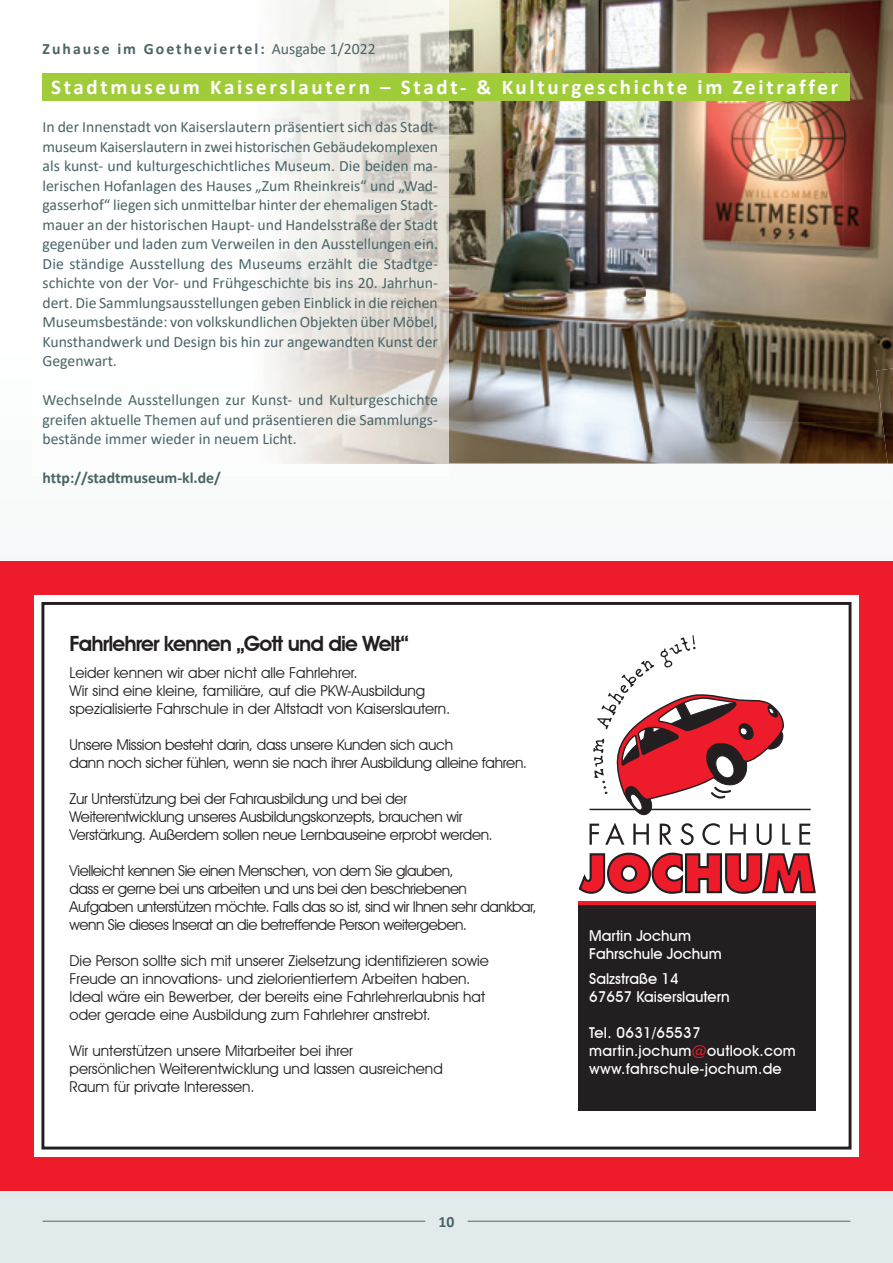
<style>
.page{position:relative;width:893px;height:1263px;background:#fff}
.page>*{position:absolute;margin:0;border:0;box-sizing:border-box;transform-origin:0 0}
.t1{font:700 21px "Calibri";letter-spacing:.13em;color:#fff}
.t2{font:600 21px "Avant Garde IT Cby BT";letter-spacing:-.04em;color:#231f20}
.t3{font:15.75px/19.5px "Calibri";color:#4a6467;text-align:justify}
.t4{font:700 15.75px "Calibri";letter-spacing:.125em;color:#4a6467}
.t5{font:700 15.75px "Calibri";color:#4a6467}
.t6{font:15px/18px "Avant Garde IT Cby BT";letter-spacing:-.02em;color:#231f20}
.t7{font:15px/18px "Avant Garde IT Cby BT";color:#231f20}
.t8{font:500 15px/18px "Avant Garde IT Cby BT";letter-spacing:.02em;color:#fff}
.t9{font:500 15px/18px "Avant Garde IT Cby BT";color:#fff}
.s1{font-weight:400}
.s2{color:#ee1b2a}
</style>
<div class="page">
<div style="left:0;top:1190px;width:893px;height:73px;background:#e2ebeb"></div>
<img style="left:249px;top:0;width:644px;height:298px">
<img style="left:449px;top:298px;width:444px;height:124px">
<img style="left:449px;top:422px;width:427px;height:42px">
<img style="left:270px;top:298px;width:179px;height:166px">
<hr style="left:43px;top:1221px;width:382px;height:1px;background:#4a6467">
<hr style="left:468px;top:1221px;width:382px;height:1px;background:#4a6467">
<div style="left:43px;top:74px;width:807px;height:27px;background:#a1cc3a"></div>
<div style="left:0;top:561px;width:893px;height:629px;background:#ee1b2a"></div>
<div style="left:34px;top:595px;width:825px;height:561px;background:#fff"></div>
<div style="left:41px;top:602px;width:810px;height:547px;border:3px solid #231f20"></div>
<div style="left:579px;top:901px;width:237px;height:209px;background:#231f20"></div>
<svg style="left:579px;top:635px;width:237px;height:259px"></svg>
<hr style="left:579px;top:901px;width:237px;height:4px;background:#ee1b2b">
<img style="left:876px;top:368px;width:17px;height:96px">
<p class="t4" style="left:43px;top:38px;width:335px">Zuhause im Goetheviertel: <span class="s1">Ausgabe 1/2022</span></p>
<h1 class="t1" style="left:51px;top:72px;width:789px">Stadtmuseum Kaiserslautern – Stadt- &amp; Kulturgeschichte im Zeitraffer</h1>
<p class="t3" style="left:43px;top:117px;width:397px">In der Innenstadt von Kaiserslautern präsentiert sich das Stadt&shy;museum Kaiserslautern in zwei historischen Gebäudekomplexen als kunst- und kulturgeschichtliches Museum. Die beiden ma&shy;lerischen Hofanlagen des Hauses „Zum Rheinkreis“ und „Wad&shy;gasserhof“ liegen sich unmittelbar hinter der ehemaligen Stadt&shy;mauer an der historischen Haupt- und Handelsstraße der Stadt gegenüber und laden zum Verweilen in den Ausstellungen ein.<br>Die ständige Ausstellung des Museums erzählt die Stadtge&shy;schichte von der Vor- und Frühgeschichte bis ins 20. Jahrhun&shy;dert. Die Sammlungsausstellungen geben Einblick in die reichen Museumsbestände: von volkskundlichen Objekten über Möbel, Kunsthandwerk und Design bis hin zur angewandten Kunst der Gegenwart.</p>
<p class="t3" style="left:43px;top:390px;width:397px">Wechselnde Ausstellungen zur Kunst- und Kulturgeschichte greifen aktuelle Themen auf und präsentieren die Sammlungs&shy;bestände immer wieder in neuem Licht.</p>
<p class="t5" style="left:43px;top:467px;width:180px">http://stadtmuseum-kl.de/</p>
<h1 class="t2" style="left:70px;top:631px;width:341px">Fahrlehrer kennen „Gott und die Welt“</h1>
<p class="t7" style="left:70px;top:664px;width:382px">Leider kennen wir aber nicht alle Fahrlehrer.<br>Wir sind eine kleine, familiäre, auf die PKW-Ausbildung spezialisierte Fahrschule in der Altstadt von Kaiserslautern.</p>
<p class="t6" style="left:70px;top:736px;width:459px">Unsere Mission besteht darin, dass unsere Kunden sich auch<br>dann noch sicher fühlen, wenn sie nach ihrer Ausbildung alleine fahren.</p>
<p class="t6" style="left:70px;top:790px;width:425px">Zur Unterstützung bei der Fahrausbildung und bei der<br>Weiterentwicklung unseres Ausbildungskonzepts, brauchen wir<br>Verstärkung. Außerdem sollen neue Lernbauseine erprobt werden.</p>
<p class="t6" style="left:70px;top:862px;width:469px">Vielleicht kennen Sie einen Menschen, von dem Sie glauben,<br>dass er gerne bei uns arbeiten und uns bei den beschriebenen<br>Aufgaben unterstützen möchte. Falls das so ist, sind wir Ihnen sehr dankbar, wenn Sie dieses Inserat an die betreffende Person weitergeben.</p>
<p class="t7" style="left:70px;top:952px;width:421px">Die Person sollte sich mit unserer Zielsetzung identifizieren sowie Freude an innovations- und zielorientiertem Arbeiten haben.<br>Ideal wäre ein Bewerber, der bereits eine Fahrlehrerlaubnis hat oder gerade eine Ausbildung zum Fahrlehrer anstrebt.</p>
<p class="t7" style="left:70px;top:1042px;width:375px">Wir unterstützen unsere Mitarbeiter bei ihrer<br>persönlichen Weiterentwicklung und lassen ausreichend<br>Raum für private Interessen.</p>
<p class="t4" style="left:438px;top:1210px;width:17px">10</p>
<p class="t9" style="left:589px;top:926px;width:134px">Martin Jochum<br>Fahrschule Jochum</p>
<p class="t9" style="left:589px;top:970px;width:142px">Salzstraße 14<br>67657 Kaiserslautern</p>
<p class="t8" style="left:589px;top:1023px;width:208px">Tel. 0631/65537 martin.jochum<span class="s2">@</span>outlook.com www.fahrschule-jochum.de</p>
</div>
